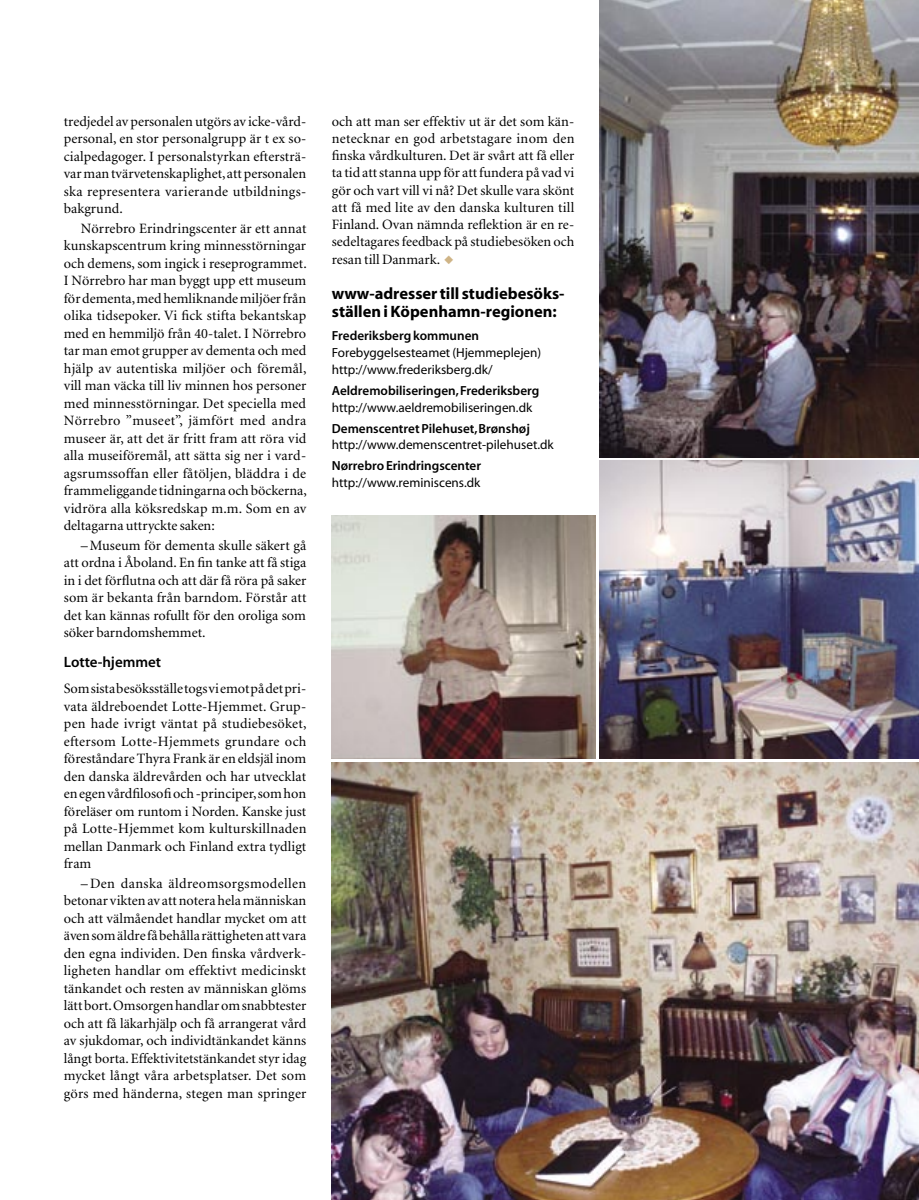
<style>
.page{position:relative;width:919px;height:1200px;background:#fff}
.page>*{position:absolute;margin:0;border:0;box-sizing:border-box;transform-origin:0 0}
.Notisrubrik{font:16.5px/18px "Myriad MM 700 600";color:#000}
.Mellanrubrik{font:15px "Myriad MM 565 600";color:#000}
.Brödtext{font:14.25px/17.5px "Minion";letter-spacing:.005em;color:#000;text-align:justify}
.Första_stycke{font:14.25px/17.5px "Minion";letter-spacing:.01em;color:#000;text-align:justify}
.Notisförsta{font:13.2px "Myriad MM 400 600";color:#000}
.Notisförsta-2{font:13.2px "Myriad MM 565 600";color:#000}
.s1{color:#cfb486}
</style>
<div class="page">
<img style="left:600px;top:460px;width:318px;height:298px">
<img style="left:332px;top:762px;width:586px;height:437px">
<img style="left:332px;top:515px;width:263px;height:243px">
<img style="left:600px;top:0;width:318px;height:457px">
<p class="Första_stycke" style="left:64px;top:113px;width:244px">tredjedel av personalen utgörs av icke-vård&shy;personal, en stor personalgrupp är t ex so&shy;cialpedagoger. I personalstyrkan eftersträ&shy;var man tvärvetenskaplighet, att personalen ska representera varierande utbildnings&shy;bakgrund.</p>
<p class="Brödtext" style="left:64px;top:220px;width:244px;text-indent:17px">Nörrebro Erindringscenter är ett annat kunskapscentrum kring minnesstörningar och demens, som ingick i reseprogrammet.<br>I Nörrebro har man byggt upp ett museum för dementa, med hemliknande miljöer från olika tidsepoker. Vi fick stifta bekantskap med en hemmiljö från 40-talet. I Nörrebro tar man emot grupper av dementa och med hjälp av autentiska miljöer och föremål, vill man väcka till liv minnen hos personer med minnesstörningar. Det speciella med Nörrebro ”museet”, jämfört med andra museer är, att det är fritt fram att röra vid alla museiföremål, att sätta sig ner i vard&shy;agsrumssoffan eller fåtöljen, bläddra i de frammeliggande tidningarna och böckerna, vidröra alla köksredskap m.m. Som en av deltagarna uttryckte saken:</p>
<p class="Brödtext" style="left:64px;top:536px;width:244px;text-indent:17px">– Museum för dementa skulle säkert gå att ordna i Åboland. En fin tanke att få stiga in i det förflutna och att där få röra på saker som är bekanta från barndom. Förstår att det kan kännas rofullt för den oroliga som söker barndomshemmet.</p>
<p class="Mellanrubrik" style="left:64px;top:655px;width:99px">Lotte-hjemmet</p>
<p class="Första_stycke" style="left:64px;top:680px;width:244px">Som sista besöksställe togs vi emot på det pri&shy;vata äldreboendet Lotte-Hjemmet. Grup&shy;pen hade ivrigt väntat på studiebesöket, eftersom Lotte-Hjemmets grundare och föreståndare Thyra Frank är en eldsjäl inom den danska äldrevården och har utvecklat en egen vårdfilosofi och -principer, som hon föreläser om runtom i Norden. Kanske just på Lotte-Hjemmet kom kulturskillnaden mellan Danmark och Finland extra tydligt fram</p>
<p class="Brödtext" style="left:64px;top:874px;width:244px;text-indent:17px">– Den danska äldreomsorgsmodellen betonar vikten av att notera hela människan och att välmåendet handlar mycket om att även som äldre få behålla rättigheten att vara den egna individen. Den finska vårdverk&shy;ligheten handlar om effektivt medicinskt tänkandet och resten av människan glöms lätt bort. Omsorgen handlar om snabbtester och att få läkarhjälp och få arrangerat vård av sjukdomar, och individtänkandet känns långt borta. Effektivitetstänkandet styr idag mycket långt våra arbetsplatser. Det som görs med händerna, stegen man springer</p>
<p class="Brödtext" style="left:332px;top:113px;width:244px">och att man ser effektiv ut är det som kän&shy;netecknar en god arbetstagare inom den finska vårdkulturen. Det är svårt att få eller ta tid att stanna upp för att fundera på vad vi gör och vart vill vi nå? Det skulle vara skönt att få med lite av den danska kulturen till Finland. Ovan nämnda reflektion är en re&shy;sedeltagares feedback på studiebesöken och resan till Danmark. <span class="s1">◆</span></p>
<p class="Notisrubrik" style="left:332px;top:285px;width:234px">www-adresser till studiebesöks&shy;ställen i Köpenhamn-regionen:</p>
<p class="Notisförsta-2" style="left:332px;top:329px;width:149px">Frederiksberg kommunen</p>
<p class="Notisförsta" style="left:332px;top:346px;width:211px">Forebyggelsesteamet (Hjemmeplejen)</p>
<p class="Notisförsta" style="left:332px;top:363px;width:162px">http://www.frederiksberg.dk/</p>
<p class="Notisförsta-2" style="left:332px;top:384px;width:209px">Aeldremobiliseringen, Frederiksberg</p>
<p class="Notisförsta" style="left:332px;top:400px;width:202px">http://www.aeldremobiliseringen.dk</p>
<p class="Notisförsta-2" style="left:332px;top:421px;width:199px">Demenscentret Pilehuset, Brønshøj</p>
<p class="Notisförsta" style="left:332px;top:438px;width:223px">http://www.demenscentret-pilehuset.dk</p>
<p class="Notisförsta-2" style="left:332px;top:459px;width:151px">Nørrebro Erindringscenter</p>
<p class="Notisförsta" style="left:332px;top:476px;width:150px">http://www.reminiscens.dk</p>
</div>
